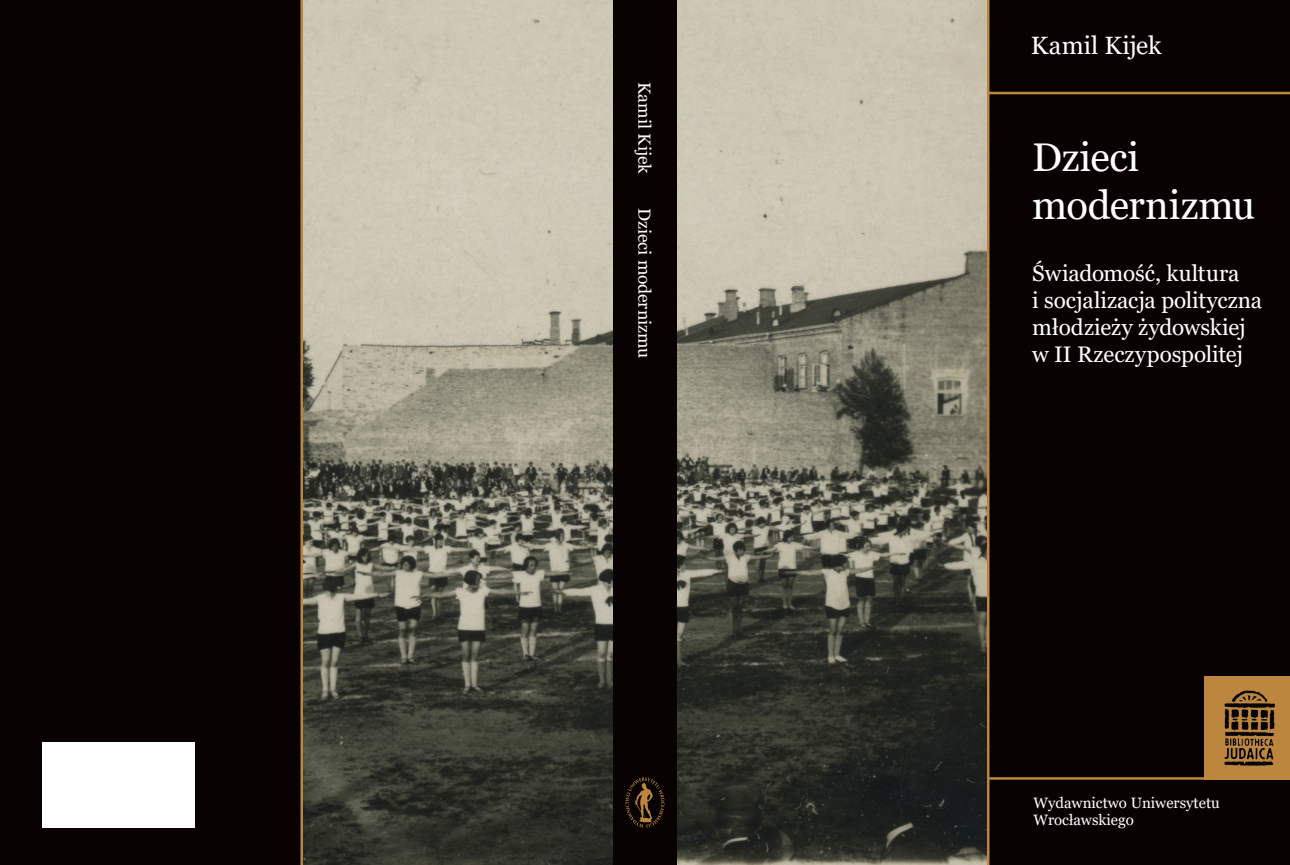
<style>
.page{position:relative;width:1290px;height:865px;background:#fff}
.page>*{position:absolute;margin:0;border:0;box-sizing:border-box;transform-origin:0 0}
.t1{font:40px/48px "Georgia";letter-spacing:-.005em;color:#fff}
.t2{font:25px "Georgia";letter-spacing:.005em;color:#fff}
.t3{font:22.5px/27px "Georgia";color:#fff}
.t4{font:17.5px "Georgia";color:#fff}
.wuwr{font:15px "Georgia";color:#fff}
</style>
<div class="page">
<img style="left:677px;top:0;width:310px;height:865px">
<img style="left:303px;top:0;width:310px;height:865px">
<div style="left:987px;top:0;width:303px;height:865px;background:#080302"></div>
<div style="left:1205px;top:675px;width:85px;height:104px;background:#bc863e"></div>
<img style="left:1224px;top:690px;width:51px;height:76px">
<div style="left:0;top:0;width:303px;height:865px;background:#080302"></div>
<div style="left:43px;top:742px;width:152px;height:85px;background:#fff"></div>
<div style="left:613px;top:0;width:64px;height:865px;background:#080302"></div>
<hr style="left:987px;top:92px;width:303px;height:2px;background:#bc863e">
<svg style="left:625px;top:777px;width:39px;height:50px"></svg>
<hr style="left:989px;top:777px;width:216px;height:2px;background:#bc863e">
<p class="t4" style="left:655px;top:81px;width:93px;rotate:90deg">Kamil Kijek</p>
<p class="t4" style="left:655px;top:208px;width:151px;rotate:90deg">Dzieci modernizmu</p>
<p class="t2" style="left:1031px;top:30px;width:132px">Kamil Kijek</p>
<p class="t1" style="left:1032px;top:134px;width:225px">Dzieci modernizmu</p>
<p class="t3" style="left:1032px;top:260px;width:232px">Świadomość, kultura<br>i socjalizacja polityczna młodzieży żydowskiej w II Rzeczypospolitej</p>
<p class="wuwr" style="left:1033px;top:793px;width:188px">Wydawnictwo Uniwersytetu</p>
<p class="wuwr" style="left:1033px;top:811px;width:102px">Wrocławskiego</p>
</div>
